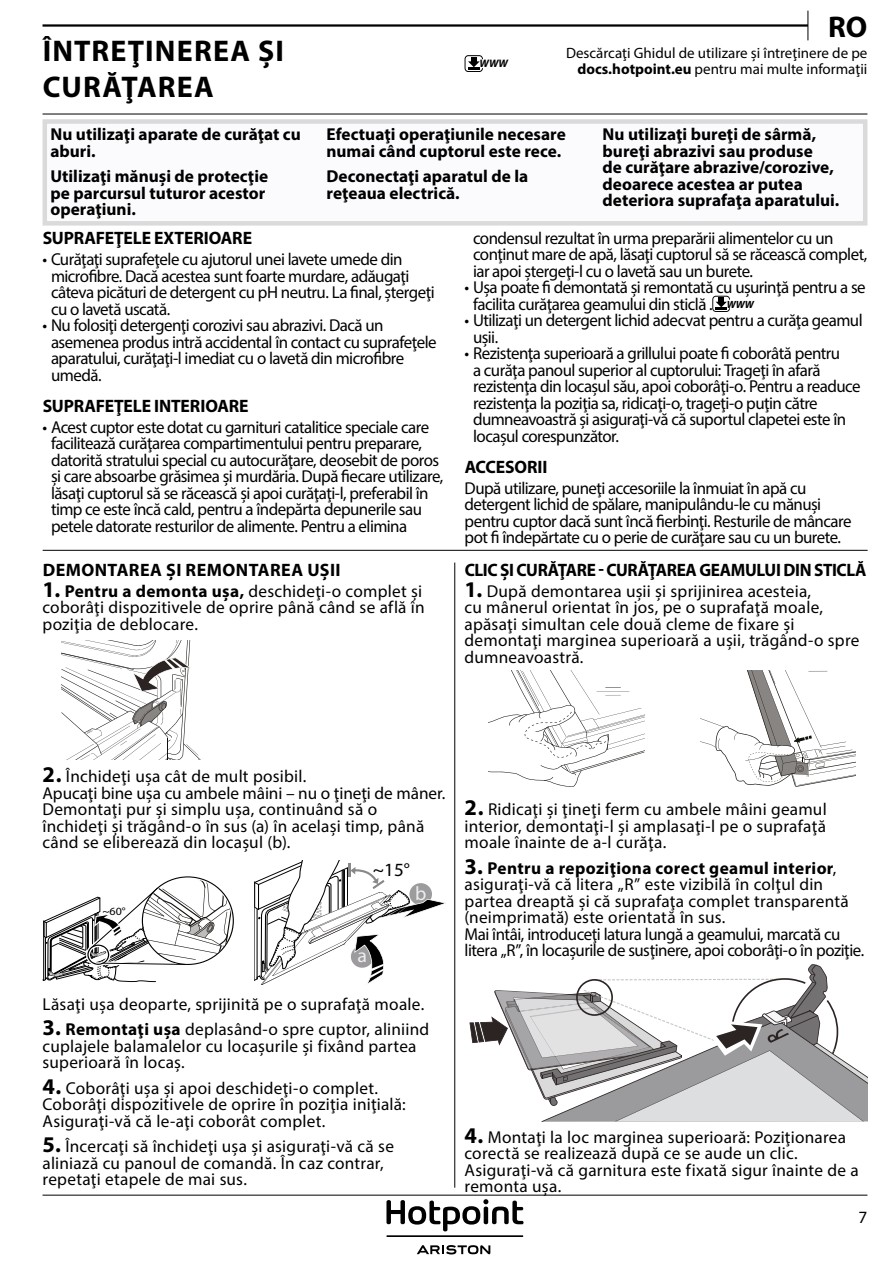
<style>
.page{position:relative;width:893px;height:1263px;background:#fff}
.page>*{position:absolute;margin:0;border:0;box-sizing:border-box;transform-origin:0 0}
.t1{font:700 30px/36px "Myriad Pro";letter-spacing:.04em;color:#000}
.t2{font:19.5px "Myriad Pro";color:#eeeeef}
.t3{font:18.75px "Myriad Pro";color:#000}
.t4{font:700 18px "Myriad Pro";letter-spacing:-.01em;color:#000}
.t5{font:700 18px "Myriad Pro";letter-spacing:-.01em;color:#000;scale:.96 1}
.t6{font:700 18px "Myriad Pro";letter-spacing:.025em;color:#000}
.t7{font:17.25px/16.5px "Myriad Pro";letter-spacing:-.025em;color:#000}
.t8{font:17.25px/16.5px "Myriad Pro";letter-spacing:.01em;color:#000}
.t9{font:17.25px/16.5px "Myriad Pro";letter-spacing:.015em;color:#000}
.t10{font:700 17.25px/16.5px "Myriad Pro";color:#000}
.t11{font:17.25px/16.5px "Myriad Pro";letter-spacing:.005em;color:#000}
.t12{font:15px/16.5px "Myriad Pro";color:#000;text-align:right}
.t13{font:11.1px "Myriad Pro";color:#000;scale:1.08 1}
.t14{font:italic 700 10.95px "Myriad Pro";color:#000}
.s1{font-weight:700}
.s2{font-weight:700;font-size:22.5px}
.s3{font-weight:700;font-style:italic;font-size:10.5px}
</style>
<div class="page">
<hr style="left:43px;top:24px;width:765px;height:3px;background:#000">
<svg style="left:807px;top:11px;width:1px;height:29px"></svg>
<hr style="left:43px;top:1195px;width:824px;height:1px;background:#000">
<svg style="left:417px;top:1245px;width:73px;height:9px"></svg>
<svg style="left:386px;top:1199px;width:137px;height:32px"></svg>
<hr style="left:386px;top:1235px;width:137px;height:2px;background:#000">
<svg style="left:712px;top:296px;width:18px;height:16px"></svg>
<div style="left:45px;top:122px;width:820px;height:101px;background:#fbfafc"></div>
<div style="left:43px;top:119px;width:824px;height:107px;border:4px solid #dadada"></div>
<hr style="left:43px;top:550px;width:825px;height:1px;background:#000">
<svg style="left:61px;top:640px;width:140px;height:120px"></svg>
<svg style="left:43px;top:878px;width:189px;height:105px"></svg>
<svg style="left:254px;top:860px;width:191px;height:125px"></svg>
<svg style="left:489px;top:671px;width:155px;height:116px"></svg>
<svg style="left:700px;top:671px;width:155px;height:116px"></svg>
<svg style="left:469px;top:964px;width:398px;height:158px"></svg>
<hr style="left:454px;top:562px;width:1px;height:626px;background:#000">
<hr style="left:43px;top:114px;width:824px;height:1px;background:#000">
<svg style="left:465px;top:55px;width:18px;height:16px"></svg>
<h1 class="t1" style="left:828px;top:8px;width:41px">RO</h1>
<h1 class="t1" style="left:43px;top:32px;width:243px">ÎNTREŢINEREA ŞI<br>CURĂŢAREA</h1>
<p class="t12" style="left:566px;top:44px;width:303px">Descărcaţi Ghidul de utilizare şi întreţinere de pe <span class="s1">docs.hotpoint.eu</span> pentru mai multe informaţii</p>
<p class="t14" style="left:480px;top:57px;width:30px">WWW</p>
<p class="t10" style="left:50px;top:125px;width:252px">Nu utilizaţi aparate de curăţat cu aburi.</p>
<p class="t10" style="left:50px;top:167px;width:219px">Utilizaţi mănuşi de protecţie pe parcursul tuturor acestor operaţiuni.</p>
<p class="t10" style="left:326px;top:125px;width:241px">Efectuaţi operaţiunile necesare numai când cuptorul este rece.</p>
<p class="t10" style="left:326px;top:167px;width:203px">Deconectaţi aparatul de la reţeaua electrică.</p>
<p class="t10" style="left:603px;top:126px;width:238px">Nu utilizaţi bureţi de sârmă, bureţi abrazivi sau produse<br>de curăţare abrazive/corozive, deoarece acestea ar putea deteriora suprafaţa aparatului.</p>
<p class="t4" style="left:43px;top:227px;width:211px">SUPRAFEŢELE EXTERIOARE</p>
<p class="t7" style="left:51px;top:251px;width:385px;text-indent:-9px">• Curăţaţi suprafeţele cu ajutorul unei lavete umede din microfibre. Dacă acestea sunt foarte murdare, adăugaţi câteva picături de detergent cu pH neutru. La final, ştergeţi cu o lavetă uscată.</p>
<p class="t7" style="left:51px;top:317px;width:387px;text-indent:-9px">• Nu folosiţi detergenţi corozivi sau abrazivi. Dacă un asemenea produs intră accidental în contact cu suprafeţele aparatului, curăţaţi-l imediat cu o lavetă din microfibre umedă.</p>
<p class="t4" style="left:43px;top:394px;width:207px">SUPRAFEŢELE INTERIOARE</p>
<p class="t7" style="left:51px;top:418px;width:394px;text-indent:-9px">• Acest cuptor este dotat cu garnituri catalitice speciale care facilitează curăţarea compartimentului pentru preparare, datorită stratului special cu autocurăţare, deosebit de poros şi care absoarbe grăsimea şi murdăria. După fiecare utilizare, lăsaţi cuptorul să se răcească şi apoi curăţaţi-l, preferabil în timp ce este încă cald, pentru a îndepărta depunerile sau petele datorate resturilor de alimente. Pentru a elimina</p>
<p class="t6" style="left:43px;top:558px;width:300px">DEMONTAREA ŞI REMONTAREA UŞII</p>
<p class="t9" style="left:43px;top:582px;width:384px"><span class="s2">1.</span> <span class="s1">Pentru a demonta uşa,</span> deschideţi-o complet şi coborâţi dispozitivele de oprire până când se află în poziţia de deblocare.</p>
<p class="t7" style="left:473px;top:230px;width:396px">condensul rezultat în urma preparării alimentelor cu un conţinut mare de apă, lăsaţi cuptorul să se răcească complet, iar apoi ştergeţi-l cu o lavetă sau un burete.</p>
<p class="t7" style="left:473px;top:279px;width:394px;text-indent:-9px">• Uşa poate fi demontată şi remontată cu uşurinţă pentru a se facilita curăţarea geamului din sticlă . <span class="s3">WWW</span></p>
<p class="t7" style="left:473px;top:312px;width:391px;text-indent:-9px">• Utilizaţi un detergent lichid adecvat pentru a curăţa geamul uşii.</p>
<p class="t7" style="left:473px;top:345px;width:389px;text-indent:-9px">• Rezistenţa superioară a grillului poate fi coborâtă pentru<br>a curăţa panoul superior al cuptorului: Trageţi în afară rezistenţa din locaşul său, apoi coborâţi-o. Pentru a readuce rezistenţa la poziţia sa, ridicaţi-o, trageţi-o puţin către dumneavoastră şi asiguraţi-vă că suportul clapetei este în locaşul corespunzător.</p>
<p class="t4" style="left:465px;top:455px;width:84px">ACCESORII</p>
<p class="t7" style="left:465px;top:480px;width:389px">După utilizare, puneţi accesoriile la înmuiat în apă cu detergent lichid de spălare, manipulându-le cu mănuşi pentru cuptor dacă sunt încă fierbinţi. Resturile de mâncare pot fi îndepărtate cu o perie de curăţare sau cu un burete.</p>
<p class="t5" style="left:465px;top:558px;width:420px">CLIC ŞI CURĂŢARE - CURĂŢAREA GEAMULUI DIN STICLĂ</p>
<p class="t8" style="left:465px;top:582px;width:396px"><span class="s2">1.</span> După demontarea uşii şi sprijinirea acesteia,<br>cu mânerul orientat în jos, pe o suprafaţă moale, apăsaţi simultan cele două cleme de fixare şi demontaţi marginea superioară a uşii, trăgând-o spre dumneavoastră.</p>
<p class="t8" style="left:43px;top:768px;width:404px"><span class="s2">2.</span> Închideţi uşa cât de mult posibil.<br>Apucaţi bine uşa cu ambele mâini – nu o ţineţi de mâner.<br>Demontaţi pur şi simplu uşa, continuând să o închideţi şi trăgând-o în sus (a) în acelaşi timp, până când se eliberează din locaşul (b).</p>
<p class="t3" style="left:373px;top:858px;width:38px">~15°</p>
<p class="t13" style="left:102px;top:904px;width:23px">~60°</p>
<p class="t2" style="left:357px;top:944px;width:11px">a</p>
<p class="t2" style="left:415px;top:881px;width:13px">b</p>
<p class="t9" style="left:43px;top:995px;width:383px">Lăsaţi uşa deoparte, sprijinită pe o suprafaţă moale.</p>
<p class="t9" style="left:43px;top:1021px;width:388px"><span class="s2">3.</span> <span class="s1">Remontaţi uşa</span> deplasând-o spre cuptor, aliniind cuplajele balamalelor cu locaşurile şi fixând partea superioară în locaş.</p>
<p class="t9" style="left:43px;top:1079px;width:365px"><span class="s2">4.</span> Coborâţi uşa şi apoi deschideţi-o complet.<br>Coborâţi dispozitivele de oprire în poziţia iniţială:<br>Asiguraţi-vă că le-aţi coborât complet.</p>
<p class="t9" style="left:43px;top:1138px;width:353px"><span class="s2">5.</span> Încercaţi să închideţi uşa şi asiguraţi-vă că se aliniază cu panoul de comandă. În caz contrar, repetaţi etapele de mai sus.</p>
<p class="t7" style="left:465px;top:801px;width:364px;text-align:justify"><span class="s2">2.</span> Ridicaţi şi ţineţi ferm cu ambele mâini geamul interior, demontaţi-l şi amplasaţi-l pe o suprafaţă moale înainte de a-l curăţa.</p>
<p class="t11" style="left:465px;top:859px;width:401px"><span class="s2">3.</span> <span class="s1">Pentru a repoziţiona corect geamul interior</span>, asiguraţi-vă că litera „R” este vizibilă în colţul din partea dreaptă şi că suprafaţa complet transparentă (neimprimată) este orientată în sus.<br>Mai întâi, introduceţi latura lungă a geamului, marcată cu litera „R”, în locaşurile de susţinere, apoi coborâţi-o în poziţie.</p>
<p class="t8" style="left:465px;top:1128px;width:396px"><span class="s2">4.</span> Montaţi la loc marginea superioară: Poziţionarea corectă se realizează după ce se aude un clic.<br>Asiguraţi-vă că garnitura este fixată sigur înainte de a remonta uşa.</p>
<p class="t7" style="left:859px;top:1208px;width:10px">7</p>
</div>
